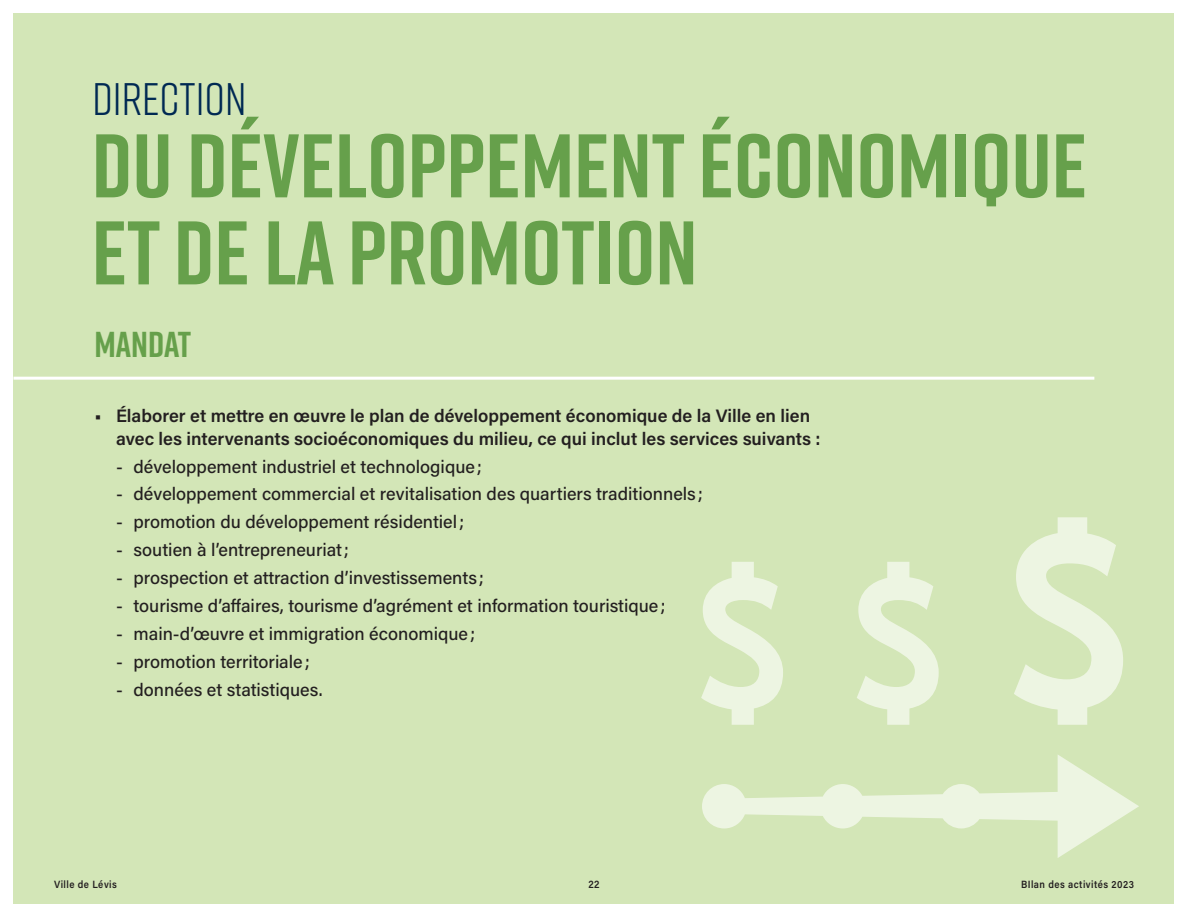
<style>
.page{position:relative;width:1188px;height:918px;background:#fff}
.page>*{position:absolute;margin:0;border:0;box-sizing:border-box;transform-origin:0 0}
.t1{font:700 90px/87px "Rift";color:#66a04b}
.t2{font:45.6px "Rift";color:#002953}
.t3{font:700 36px "Rift";color:#66a04b}
.t4{font:500 18px "Acumin Pro";color:#231f20}
.t5{font:600 18px/22.5px "Acumin Pro";color:#231f20}
.t6{font:600 10.5px "Acumin Pro";letter-spacing:.05em;color:#231f20;scale:.9 1}
</style>
<div class="page">
<div style="left:14px;top:14px;width:1160px;height:890px;background:#d3e6b7"></div>
<hr style="left:14px;top:377px;width:1080px;height:3px;background:#fff">
<svg style="left:701px;top:517px;width:438px;height:341px"></svg>
<h2 class="t2" style="left:92px;top:67px;width:156px">DIRECTION</h2>
<h1 class="t1" style="left:92px;top:121px;width:997px">DU DÉVELOPPEMENT ÉCONOMIQUE<br>ET DE LA PROMOTION</h1>
<h3 class="t3" style="left:94px;top:319px;width:98px">MANDAT</h3>
<p class="t5" style="left:116px;top:404px;width:706px;text-indent:-22px">• Élaborer et mettre en œuvre le plan de développement économique de la Ville en lien avec les intervenants socioéconomiques du milieu, ce qui inclut les services suivants :</p>
<p class="t4" style="left:116px;top:454px;width:367px">- développement industriel et technologique;</p>
<p class="t4" style="left:116px;top:482px;width:588px">- développement commercial et revitalisation des quartiers traditionnels ;</p>
<p class="t4" style="left:116px;top:510px;width:350px">- promotion du développement résidentiel;</p>
<p class="t4" style="left:116px;top:537px;width:234px">- soutien à l’entrepreneuriat;</p>
<p class="t4" style="left:116px;top:565px;width:369px">- prospection et attraction d’investissements ;</p>
<p class="t4" style="left:116px;top:593px;width:551px">- tourisme d’affaires, tourisme d’agrément et information touristique;</p>
<p class="t4" style="left:116px;top:621px;width:360px">- main-d’œuvre et immigration économique;</p>
<p class="t4" style="left:116px;top:649px;width:195px">- promotion territoriale;</p>
<p class="t4" style="left:116px;top:677px;width:208px">- données et statistiques.</p>
<p class="t6" style="left:54px;top:877px;width:71px">Ville de Lévis</p>
<p class="t6" style="left:589px;top:877px;width:14px">22</p>
<p class="t6" style="left:1021px;top:877px;width:127px">BIlan des activités 2023</p>
</div>
